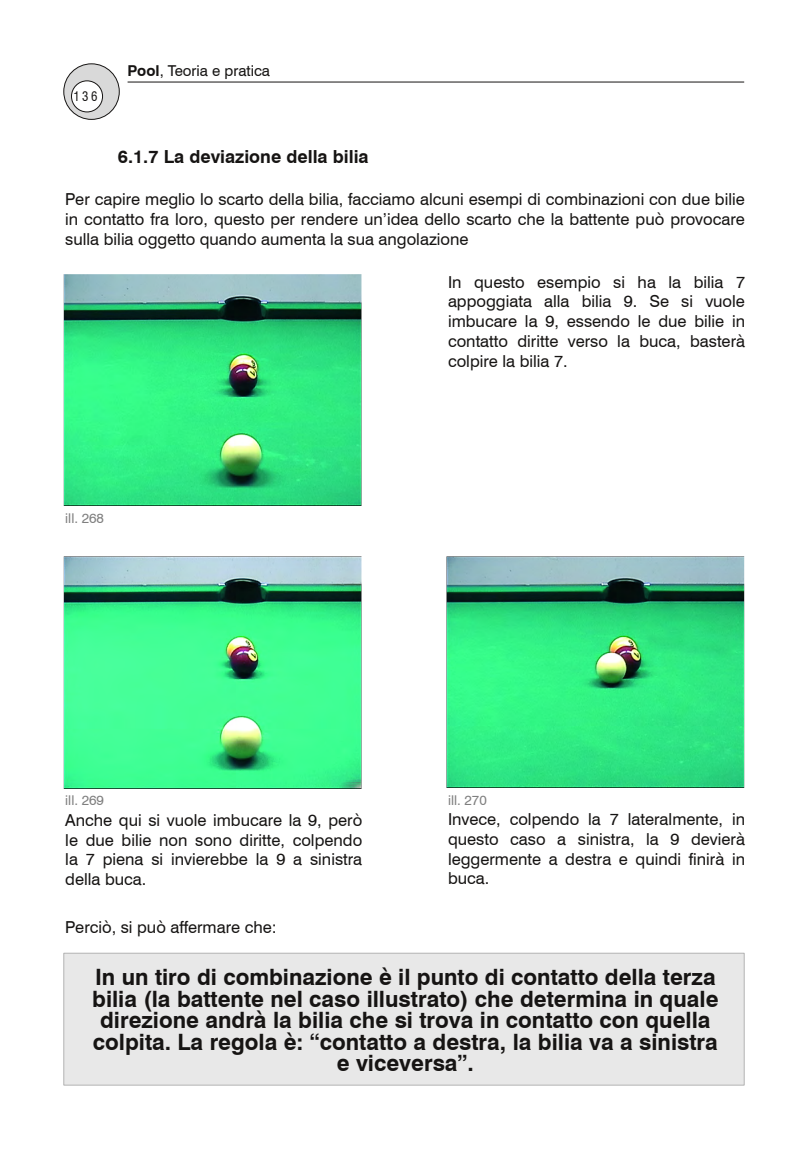
<style>
.page{position:relative;width:808px;height:1149px;background:#fff}
.page>*{position:absolute;margin:0;border:0;box-sizing:border-box;transform-origin:0 0}
.t1{font:700 22.5px/21.6px "Swiss 721 BT";color:#161413;text-align:center}
.t2{font:700 18px "Swiss 721 BT";color:#161413}
.t3{font:16.5px/19.8px "Swiss 721 BT";color:#161413;text-align:justify}
.t4{font:15px "Swiss 721 BT";color:#161413}
.t5{font:13.5px "Swiss 721 BT";color:#7f7f7f}
.t6{font:condensed 12.75px "Swiss 721 BT";color:#161413}
.s1{font-weight:700}
</style>
<div class="page">
<div style="left:64px;top:64px;width:55px;height:55px;background:#d9d9d9;border-radius:50%"></div>
<div style="left:64px;top:64px;width:55px;height:55px;border:1px solid #161413;border-radius:50%"></div>
<div style="left:71px;top:81px;width:32px;height:31px;background:#fff;border-radius:50%"></div>
<div style="left:71px;top:81px;width:32px;height:31px;border:1px solid #161413;border-radius:50%"></div>
<hr style="left:128px;top:82px;width:616px;height:1px;background:#161413">
<img style="left:64px;top:274px;width:297px;height:231px">
<img style="left:64px;top:556px;width:297px;height:232px">
<img style="left:446px;top:556px;width:298px;height:231px">
<div style="left:64px;top:952px;width:680px;height:132px;background:#e8e8e8"></div>
<div style="left:63px;top:952px;width:681px;height:133px;border:1px solid #b3b3b3"></div>
<p class="t6" style="left:73px;top:88px;width:25px">136</p>
<p class="t4" style="left:128px;top:62px;width:144px"><span class="s1">Pool</span>, Teoria e pratica</p>
<p class="t2" style="left:118px;top:146px;width:252px">6.1.7 La deviazione della bilia</p>
<p class="t3" style="left:65px;top:189px;width:681px">Per capire meglio lo scarto della bilia, facciamo alcuni esempi di combinazioni con due bilie in contatto fra loro, questo per rendere un’idea dello scarto che la battente può provocare sulla bilia oggetto quando aumenta la sua angolazione</p>
<p class="t5" style="left:65px;top:509px;width:40px">ill. 268</p>
<p class="t3" style="left:448px;top:271px;width:299px">In questo esempio si ha la bilia 7 appoggiata alla bilia 9. Se si vuole imbucare la 9, essendo le due bilie in contatto diritte verso la buca, basterà colpire la bilia 7.</p>
<p class="t5" style="left:65px;top:791px;width:40px">ill. 269</p>
<p class="t3" style="left:65px;top:809px;width:299px">Anche qui si vuole imbucare la 9, però le due bilie non sono diritte, colpendo la 7 piena si invierebbe la 9 a sinistra della buca.</p>
<p class="t3" style="left:65px;top:916px;width:213px">Perciò, si può affermare che:</p>
<p class="t5" style="left:448px;top:791px;width:40px">ill. 270</p>
<p class="t3" style="left:448px;top:808px;width:298px">Invece, colpendo la 7 lateralmente, in questo caso a sinistra, la 9 devierà leggermente a destra e quindi finirà in buca.</p>
<p class="t1" style="left:92px;top:965px;width:628px">In un tiro di combinazione è il punto di contatto della terza bilia (la battente nel caso illustrato) che determina in quale direzione andrà la bilia che si trova in contatto con quella colpita. La regola è: “contatto a destra, la bilia va a sinistra e viceversa”.</p>
</div>
